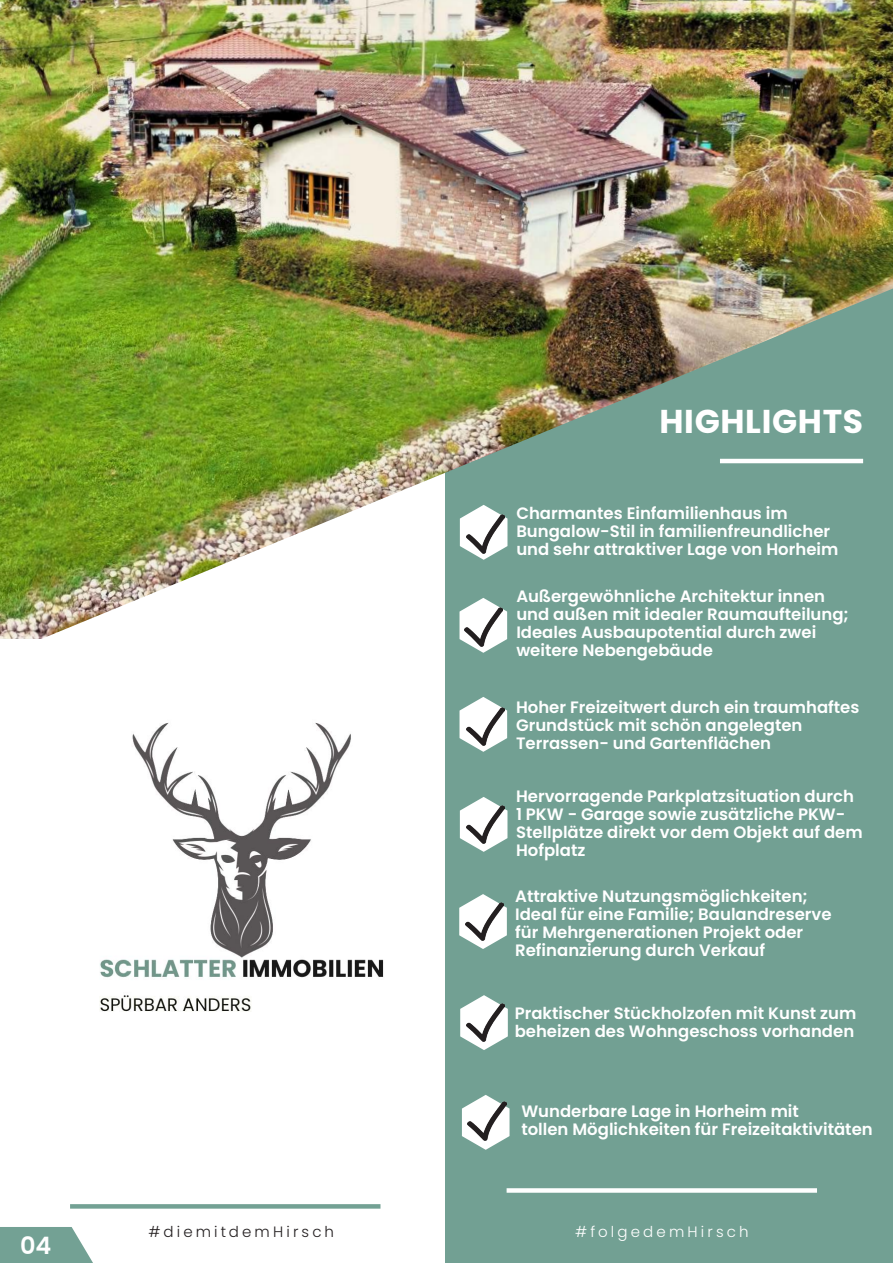
<style>
.page{position:relative;width:893px;height:1263px;background:#fff}
.page>*{position:absolute;margin:0;border:0;box-sizing:border-box;transform-origin:0 0}
.t1{font:700 33px "Poppins";letter-spacing:.02em;color:#fff}
.t2{font:600 24px "Poppins";color:#fff}
.t3{font:600 16.5px/18px "Poppins";color:#fff}
.t4{font:300 15px "Poppins";letter-spacing:.21em;color:#231f20}
.t5{font:300 15px "Poppins";letter-spacing:.21em;color:#fff}
</style>
<div class="page">
<div style="left:445px;top:258px;width:448px;height:1005px;background:#72a093"></div>
<div style="left:507px;top:1188px;width:310px;height:5px;background:#fff"></div>
<img style="left:0;top:0;width:892px;height:639px">
<svg style="left:892px;top:0;width:1px;height:289px"></svg>
<svg style="left:460px;top:505px;width:47px;height:55px"></svg>
<img style="left:466px;top:515px;width:39px;height:38px">
<svg style="left:460px;top:995px;width:48px;height:55px"></svg>
<img style="left:466px;top:1003px;width:39px;height:39px">
<svg style="left:0;top:1227px;width:93px;height:36px;background:#82aba0"></svg>
<svg style="left:462px;top:1095px;width:47px;height:55px"></svg>
<img style="left:468px;top:1101px;width:39px;height:39px">
<svg style="left:459px;top:598px;width:48px;height:55px"></svg>
<img style="left:464px;top:608px;width:39px;height:38px">
<svg style="left:460px;top:797px;width:47px;height:55px"></svg>
<img style="left:466px;top:805px;width:39px;height:39px">
<svg style="left:70px;top:1204px;width:310px;height:4px"></svg>
<svg style="left:459px;top:697px;width:48px;height:55px"></svg>
<img style="left:466px;top:707px;width:39px;height:39px">
<svg style="left:459px;top:894px;width:48px;height:55px"></svg>
<img style="left:465px;top:902px;width:39px;height:39px">
<img style="left:100px;top:722px;width:284px;height:290px">
<p class="t2" style="left:20px;top:1231px;width:33px">04</p>
<p class="t1" style="left:659px;top:403px;width:205px">HIGHLIGHTS</p>
<p class="t3" style="left:516px;top:504px;width:324px">Charmantes Einfamilienhaus im<br>Bungalow-Stil in familienfreundlicher und sehr attraktiver Lage von Horheim</p>
<p class="t3" style="left:516px;top:587px;width:334px">Außergewöhnliche Architektur innen und außen mit idealer Raumaufteilung; Ideales Ausbaupotential durch zwei weitere Nebengebäude</p>
<p class="t3" style="left:516px;top:698px;width:345px">Hoher Freizeitwert durch ein traumhaftes<br>Grundstück mit schön angelegten<br>Terrassen- und Gartenflächen</p>
<p class="t3" style="left:516px;top:787px;width:348px">Hervorragende Parkplatzsituation durch<br>1 PKW - Garage sowie zusätzliche PKW-<br>Stellplätze direkt vor dem Objekt auf dem<br>Hofplatz</p>
<p class="t3" style="left:515px;top:887px;width:318px">Attraktive Nutzungsmöglichkeiten; Ideal für eine Familie; Baulandreserve für Mehrgenerationen Projekt oder Refinanzierung durch Verkauf</p>
<p class="t3" style="left:515px;top:1004px;width:343px">Praktischer Stückholzofen mit Kunst zum beheizen des Wohngeschoss vorhanden</p>
<p class="t3" style="left:521px;top:1102px;width:353px">Wunderbare Lage in Horheim mit<br>tollen Möglichkeiten für Freizeitaktivitäten</p>
<p class="t4" style="left:149px;top:1223px;width:187px">#diemitdemHirsch</p>
<p class="t5" style="left:575px;top:1223px;width:175px">#folgedemHirsch</p>
</div>
